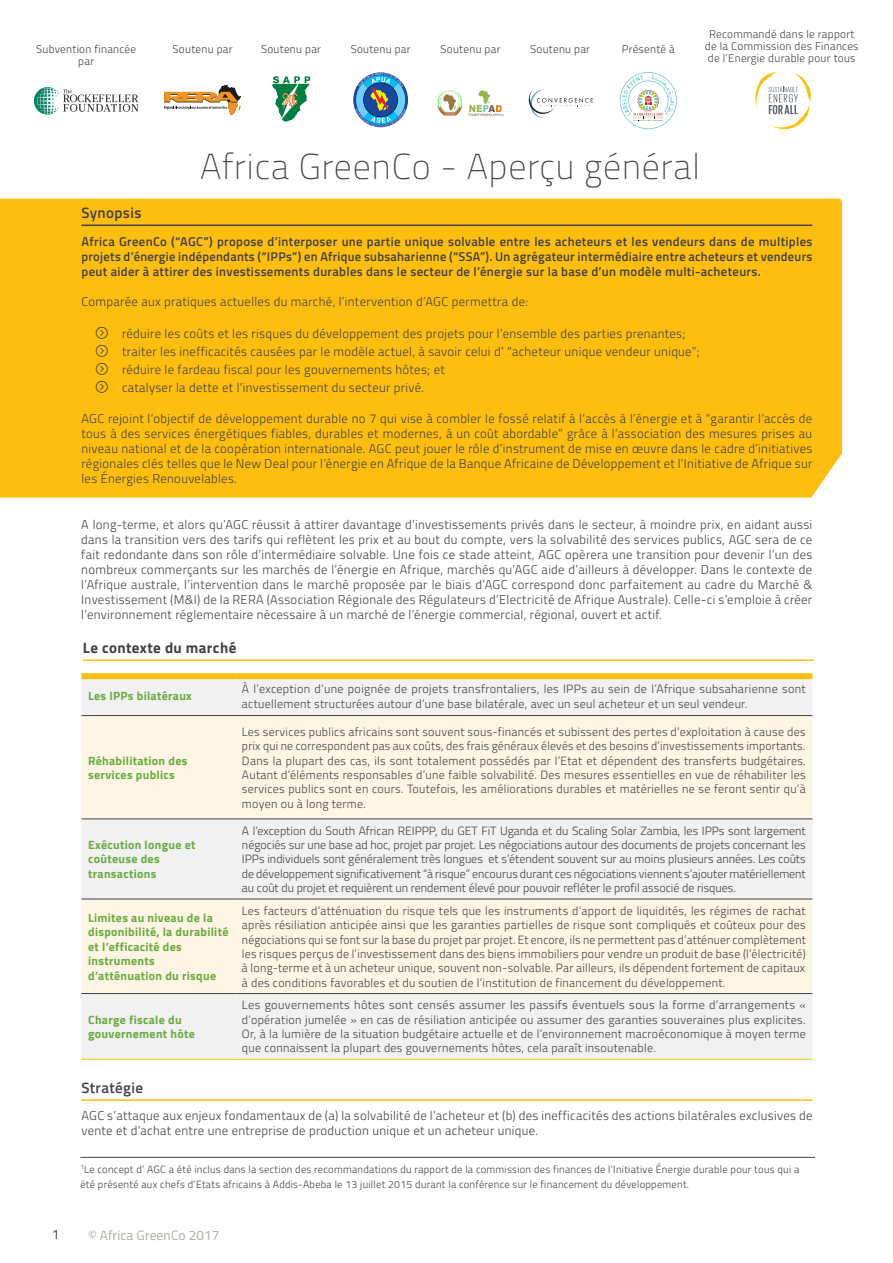
<style>
.page{position:relative;width:893px;height:1263px;background:#fff}
.page>*{position:absolute;margin:0;border:0;box-sizing:border-box;transform-origin:0 0}
.t1{font:100 36px "Titillium";letter-spacing:.025em;color:#414042}
.t2{font:700 15px "Titillium";letter-spacing:.025em;color:#414042}
.t3{font:600 15px "Titillium";letter-spacing:.025em;color:#414042}
.t4{font:13.5px "Titillium";letter-spacing:.01em;color:#afaaa3}
.t5{font:13.5px "Titillium";color:#414042}
.t6{font:300 12.75px/15px "Titillium";letter-spacing:.025em;color:#414042}
.t7{font:600 12.75px/15px "Titillium";letter-spacing:.025em;color:#414042;text-align:justify}
.t8{font:300 12px/14.4px "Titillium";letter-spacing:.025em;color:#414042;text-align:justify}
.t9{font:700 12px/14.4px "Titillium";letter-spacing:.025em;color:#6aaa43}
.t10{font:300 11.25px/12px "Titillium";letter-spacing:.025em;color:#414042;text-align:center}
.t11{font:300 10.5px/15px "Titillium";letter-spacing:.025em;color:#414042}
</style>
<div class="page">
<div style="left:0;top:199px;width:842px;height:298px;background:#febe10"></div>
<hr style="left:83px;top:659px;width:731px;height:2px;background:#febe10">
<hr style="left:80px;top:1157px;width:735px;height:1px;background:#414042">
<hr style="left:82px;top:225px;width:730px;height:1px;background:#414042">
<div style="left:81px;top:679px;width:731px;height:36px;background:#f1f1f2"></div>
<div style="left:81px;top:716px;width:731px;height:102px;background:#fff5e4"></div>
<div style="left:81px;top:819px;width:731px;height:240px;background:#f1f1f2"></div>
<div style="left:81px;top:900px;width:731px;height:93px;background:#fff5e4"></div>
<div style="left:81px;top:673px;width:154px;height:6px;background:#febe10"></div>
<div style="left:235px;top:673px;width:577px;height:6px;background:#febe10"></div>
<hr style="left:81px;top:993px;width:154px;height:1px;background:#414042">
<hr style="left:235px;top:993px;width:577px;height:1px;background:#414042">
<hr style="left:81px;top:1059px;width:154px;height:1px;background:#febe10">
<hr style="left:235px;top:1059px;width:577px;height:1px;background:#febe10">
<hr style="left:81px;top:715px;width:154px;height:1px;background:#414042">
<hr style="left:235px;top:715px;width:577px;height:1px;background:#414042">
<hr style="left:81px;top:818px;width:154px;height:1px;background:#414042">
<hr style="left:235px;top:818px;width:577px;height:1px;background:#414042">
<hr style="left:81px;top:899px;width:154px;height:1px;background:#414042">
<hr style="left:235px;top:899px;width:577px;height:1px;background:#414042">
<svg style="left:34px;top:87px;width:105px;height:28px"></svg>
<svg style="left:755px;top:72px;width:56px;height:57px"></svg>
<svg style="left:620px;top:72px;width:57px;height:57px"></svg>
<svg style="left:164px;top:85px;width:77px;height:30px"></svg>
<svg style="left:272px;top:76px;width:38px;height:46px"></svg>
<div style="left:353px;top:72px;width:55px;height:55px;background:#18479e;border-radius:50%"></div>
<svg style="left:355px;top:73px;width:51px;height:54px"></svg>
<svg style="left:528px;top:89px;width:65px;height:29px"></svg>
<svg style="left:468px;top:90px;width:36px;height:26px"></svg>
<svg style="left:437px;top:90px;width:25px;height:26px"></svg>
<hr style="left:81px;top:1099px;width:731px;height:2px;background:#febe10">
<svg style="left:96px;top:326px;width:12px;height:49px"></svg>
<svg style="left:96px;top:381px;width:12px;height:12px"></svg>
<p class="t10" style="left:36px;top:43px;width:102px">Subvention financée par</p>
<p class="t10" style="left:173px;top:43px;width:61px">Soutenu par</p>
<p class="t10" style="left:261px;top:43px;width:61px">Soutenu par</p>
<p class="t10" style="left:351px;top:43px;width:61px">Soutenu par</p>
<p class="t10" style="left:440px;top:43px;width:61px">Soutenu par</p>
<p class="t10" style="left:530px;top:43px;width:61px">Soutenu par</p>
<p class="t10" style="left:622px;top:43px;width:55px">Présenté à</p>
<p class="t10" style="left:705px;top:28px;width:155px">Recommandé dans le rapport de la Commission des Finances de l’Energie durable pour tous</p>
<h1 class="t1" style="left:200px;top:141px;width:501px">Africa GreenCo - Aperçu général</h1>
<p class="t3" style="left:82px;top:201px;width:61px">Synopsis</p>
<p class="t7" style="left:82px;top:234px;width:732px">Africa GreenCo (“AGC”) propose d’interposer une partie unique solvable entre les acheteurs et les vendeurs dans de multiples projets d’énergie indépendants (“IPPs”) en Afrique subsaharienne (“SSA”). Un agrégateur intermédiaire entre acheteurs et vendeurs peut aider à attirer des investissements durables dans le secteur de l’énergie sur la base d’un modèle multi-acheteurs.</p>
<p class="t6" style="left:82px;top:294px;width:448px">Comparée aux pratiques actuelles du marché, l’intervention d’AGC permettra de:</p>
<p class="t6" style="left:122px;top:324px;width:579px;line-height:18px">réduire les coûts et les risques du développement des projets pour l’ensemble des parties prenantes; traiter les inefficacités causées par le modèle actuel, à savoir celui d’ “acheteur unique vendeur unique”; réduire le fardeau fiscal pour les gouvernements hôtes; et<br>catalyser la dette et l’investissement du secteur privé.</p>
<p class="t6" style="left:82px;top:411px;width:732px;text-align:justify">AGC rejoint l’objectif de développement durable no 7 qui vise à combler le fossé relatif à l’accès à l’énergie et à “garantir l’accès de tous à des services énergétiques fiables, durables et modernes, à un coût abordable” grâce à l’association des mesures prises au niveau national et de la coopération internationale. AGC peut jouer le rôle d’instrument de mise en œuvre dans le cadre d’initiatives régionales clés telles que le New Deal pour l’énergie en Afrique de la Banque Africaine de Développement et l’Initiative de Afrique sur les Énergies Renouvelables.</p>
<p class="t6" style="left:81px;top:517px;width:732px;text-align:justify">A long-terme, et alors qu’AGC réussit à attirer davantage d’investissements privés dans le secteur, à moindre prix, en aidant aussi dans la transition vers des tarifs qui reflètent les prix et au bout du compte, vers la solvabilité des services publics, AGC sera de ce fait redondante dans son rôle d’intermédiaire solvable. Une fois ce stade atteint, AGC opèrera une transition pour devenir l’un des nombreux commerçants sur les marchés de l’énergie en Afrique, marchés qu’AGC aide d’ailleurs à développer. Dans le contexte de l’Afrique australe, l’intervention dans le marché proposée par le biais d’AGC correspond donc parfaitement au cadre du Marché &amp; Investissement (M&amp;I) de la RERA (Association Régionale des Régulateurs d’Electricité de Afrique Australe). Celle-ci s’emploie à créer l’environnement réglementaire nécessaire à un marché de l’énergie commercial, régional, ouvert et actif.</p>
<p class="t2" style="left:83px;top:636px;width:155px">Le contexte du marché</p>
<p class="t9" style="left:88px;top:688px;width:105px">Les IPPs bilatéraux</p>
<p class="t8" style="left:242px;top:681px;width:565px">À l’exception d’une poignée de projets transfrontaliers, les IPPs au sein de l’Afrique subsaharienne sont actuellement structurées autour d’une base bilatérale, avec un seul acheteur et un seul vendeur.</p>
<p class="t9" style="left:88px;top:752px;width:101px">Réhabilitation des services publics</p>
<p class="t9" style="left:88px;top:837px;width:109px">Exécution longue et coûteuse des transactions</p>
<p class="t8" style="left:242px;top:724px;width:565px">Les services publics africains sont souvent sous-financés et subissent des pertes d’exploitation à cause des prix qui ne correspondent pas aux coûts, des frais généraux élevés et des besoins d’investissements importants.<br>Dans la plupart des cas, ils sont totalement possédés par l’Etat et dépendent des transferts budgétaires.<br>Autant d’éléments responsables d’une faible solvabilité. Des mesures essentielles en vue de réhabiliter les services publics sont en cours. Toutefois, les améliorations durables et matérielles ne se feront sentir qu’à moyen ou à long terme.</p>
<p class="t8" style="left:242px;top:823px;width:565px">A l’exception du South African REIPPP, du GET FiT Uganda et du Scaling Solar Zambia, les IPPs sont largement négociés sur une base ad hoc, projet par projet. Les négociations autour des documents de projets concernant les IPPs individuels sont généralement très longues et s’étendent souvent sur au moins plusieurs années. Les coûts de développement significativement “à risque” encourus durant ces négociations viennent s’ajouter matériellement au coût du projet et requièrent un rendement élevé pour pouvoir refléter le profil associé de risques.</p>
<p class="t9" style="left:88px;top:910px;width:142px">Limites au niveau de la disponibilité, la durabilité et l’efficacité des instruments d’atténuation du risque</p>
<p class="t8" style="left:242px;top:903px;width:565px">Les facteurs d’atténuation du risque tels que les instruments d’apport de liquidités, les régimes de rachat après résiliation anticipée ainsi que les garanties partielles de risque sont compliqués et coûteux pour des négociations qui se font sur la base du projet par projet. Et encore, ils ne permettent pas d’atténuer complètement les risques perçus de l’investissement dans des biens immobiliers pour vendre un produit de base (l’électricité) à long-terme et à un acheteur unique, souvent non-solvable. Par ailleurs, ils dépendent fortement de capitaux à des conditions favorables et du soutien de l’institution de financement du développement.</p>
<p class="t9" style="left:88px;top:1012px;width:108px">Charge fiscale du gouvernement hôte</p>
<p class="t8" style="left:242px;top:997px;width:565px">Les gouvernements hôtes sont censés assumer les passifs éventuels sous la forme d’arrangements « d’opération jumelée » en cas de résiliation anticipée ou assumer des garanties souveraines plus explicites.<br>Or, à la lumière de la situation budgétaire actuelle et de l’environnement macroéconomique à moyen terme que connaissent la plupart des gouvernements hôtes, cela paraît insoutenable.</p>
<p class="t3" style="left:81px;top:1076px;width:63px">Stratégie</p>
<p class="t6" style="left:81px;top:1108px;width:732px;line-height:14.2px">AGC s’attaque aux enjeux fondamentaux de (a) la solvabilité de l’acheteur et (b) des inefficacités des actions bilatérales exclusives de vente et d’achat entre une entreprise de production unique et un acheteur unique.</p>
<p class="t11" style="left:80px;top:1161px;width:720px"><sup>1</sup>Le concept d’ AGC a été inclus dans la section des recommandations du rapport de la commission des finances de l’Initiative Énergie durable pour tous qui a été présenté aux chefs d’Etats africains à Addis-Abeba le 13 juillet 2015 durant la conférence sur le financement du développement.</p>
<p class="t5" style="left:52px;top:1224px;width:9px">1</p>
<p class="t4" style="left:88px;top:1225px;width:133px">© Africa GreenCo 2017</p>
</div>
